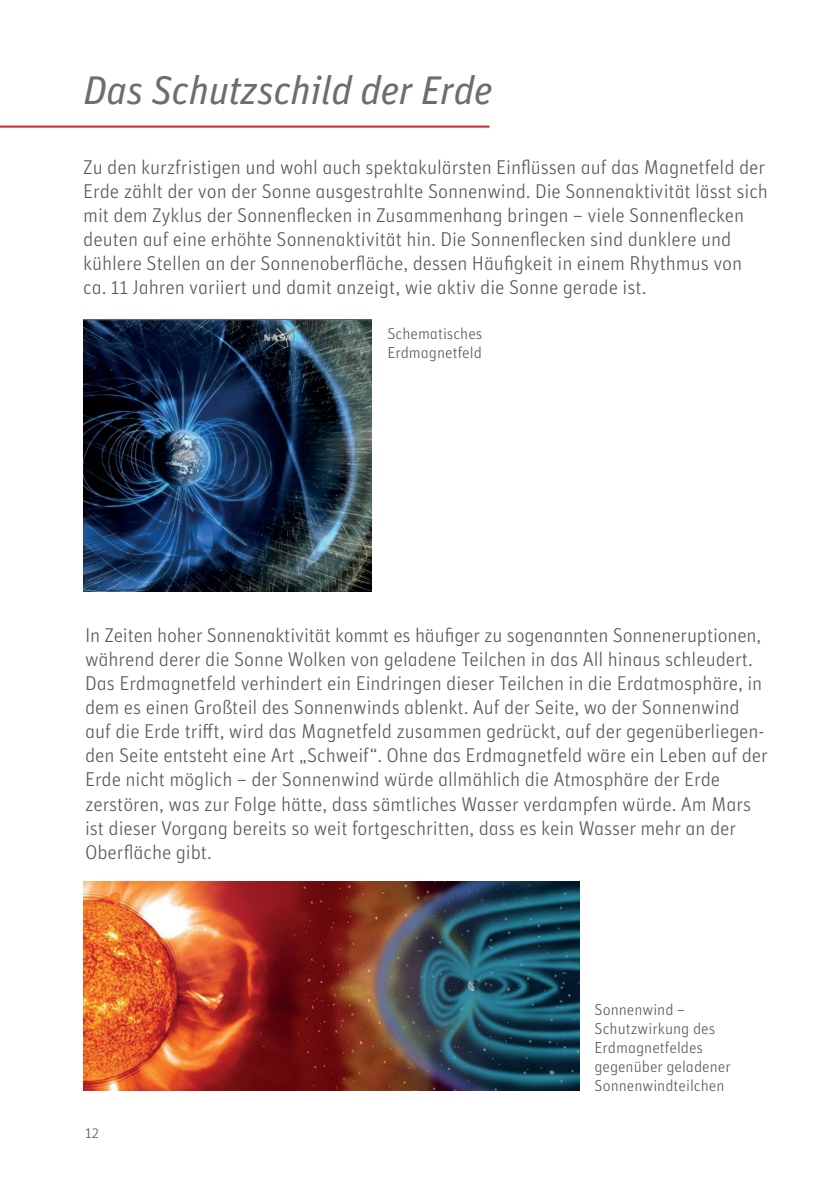
<style>
.page{position:relative;width:840px;height:1191px;background:#fff}
.page>*{position:absolute;margin:0;border:0;box-sizing:border-box;transform-origin:0 0}
.t1{font:40px "Unit Regular Italic TF";letter-spacing:-.01em;color:#6c6d70}
.t2{font:20px/24px "Unit Light Alternate";letter-spacing:-.005em;color:#57585a}
.t3{font:16px/19px "Unit Light Alternate";color:#57585a}
.t4{font:15px "Unit Light Alternate";color:#57585a}
</style>
<div class="page">
<hr style="left:0;top:126px;width:489px;height:2px;background:#d1232a">
<img style="left:83px;top:319px;width:288px;height:272px">
<img style="left:83px;top:882px;width:496px;height:208px">
<h1 class="t1" style="left:83px;top:65px;width:410px">Das Schutzschild der Erde</h1>
<p class="t2" style="left:83px;top:154px;width:685px">Zu den kurzfristigen und wohl auch spektakulärsten Einflüssen auf das Magnetfeld der Erde zählt der von der Sonne ausgestrahlte Sonnenwind. Die Sonnenaktivität lässt sich mit dem Zyklus der Sonnenflecken in Zusammenhang bringen – viele Sonnenflecken deuten auf eine erhöhte Sonnenaktivität hin. Die Sonnenflecken sind dunklere und kühlere Stellen an der Sonnenoberfläche, dessen Häufigkeit in einem Rhythmus von ca. 11 Jahren variiert und damit anzeigt, wie aktiv die Sonne gerade ist.</p>
<p class="t3" style="left:387px;top:323px;width:97px">Schematisches<br>Erdmagnetfeld</p>
<p class="t2" style="left:85px;top:623px;width:683px">In Zeiten hoher Sonnenaktivität kommt es häufiger zu sogenannten Sonneneruptionen, während derer die Sonne Wolken von geladene Teilchen in das All hinaus schleudert.<br>Das Erdmagnetfeld verhindert ein Eindringen dieser Teilchen in die Erdatmosphäre, in dem es einen Großteil des Sonnenwinds ablenkt. Auf der Seite, wo der Sonnenwind auf die Erde trifft, wird das Magnetfeld zusammen gedrückt, auf der gegenüberliegen&shy;den Seite entsteht eine Art „Schweif“. Ohne das Erdmagnetfeld wäre ein Leben auf der Erde nicht möglich – der Sonnenwind würde allmählich die Atmosphäre der Erde zerstören, was zur Folge hätte, dass sämtliches Wasser verdampfen würde. Am Mars ist dieser Vorgang bereits so weit fortgeschritten, dass es kein Wasser mehr an der Oberfläche gibt.</p>
<p class="t4" style="left:85px;top:1124px;width:15px">12</p>
<p class="t3" style="left:594px;top:999px;width:138px">Sonnenwind –<br>Schutzwirkung des<br>Erdmagnetfeldes gegenüber geladener<br>Sonnenwindteilchen</p>
</div>
